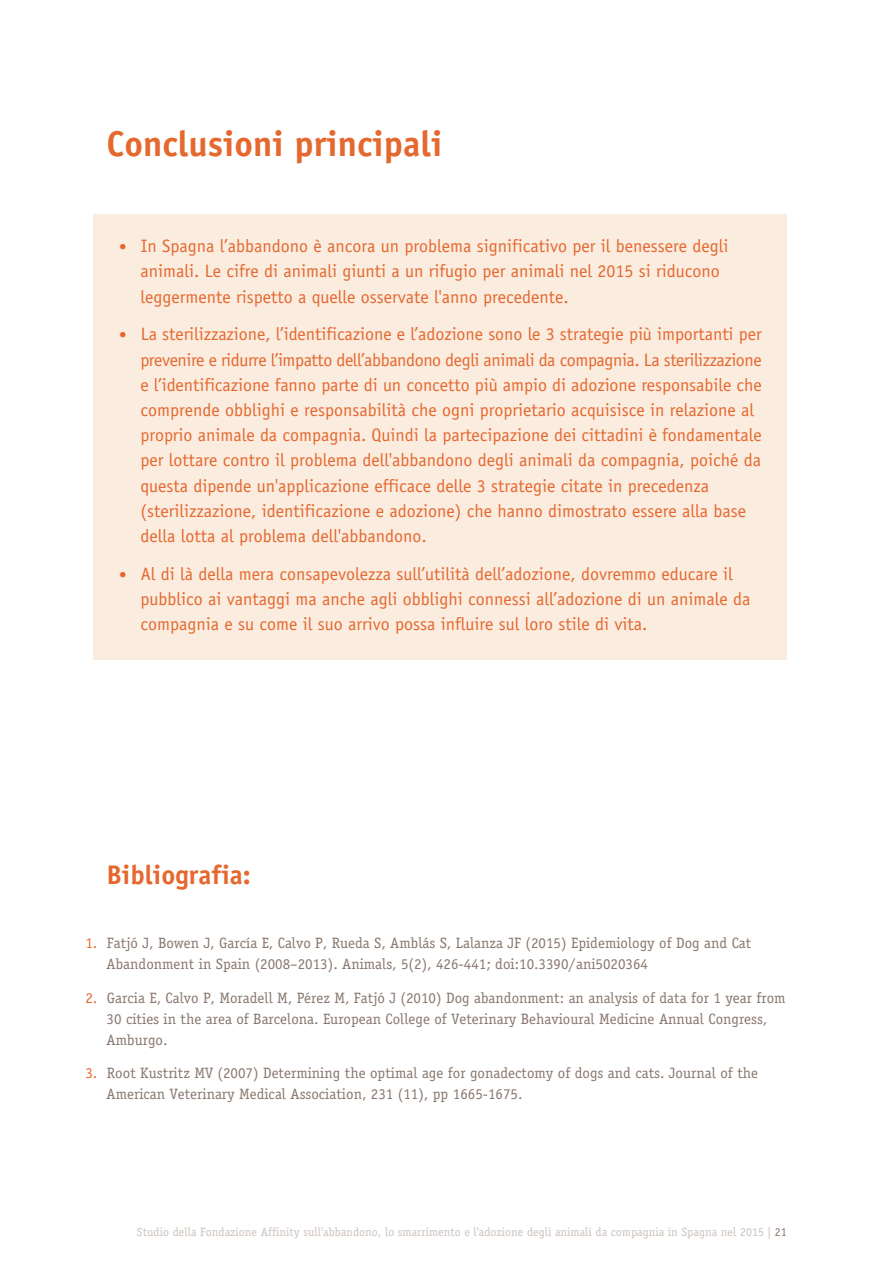
<style>
.page{position:relative;width:893px;height:1263px;background:#fff}
.page>*{position:absolute;margin:0;border:0;box-sizing:border-box;transform-origin:0 0}
.t1{font:700 36px "Officina Sans Std";color:#e5682e}
.t2{font:700 27px "Officina Sans Std";color:#e5682e}
.t3{font:18px/25.2px "Officina Sans Std";color:#e5682e}
.t4{font:15px/21px "Officina Serif Std";color:#88776e}
.t5{font:12px "Officina Serif Std";color:#ccc2bc}
.s1{font-size:15px}
.s2{color:#e5682e}
.s3{color:#88776e}
</style>
<div class="page">
<div style="left:94px;top:214px;width:693px;height:446px;background:#fbece0"></div>
<h1 class="t1" style="left:106px;top:131px;width:338px">Conclusioni principali</h1>
<p class="t3" style="left:140px;top:235px;width:590px;text-indent:-21px"><span class="s1">•</span> In Spagna l’abbandono è ancora un problema significativo per il benessere degli animali. Le cifre di animali giunti a un rifugio per animali nel 2015 si riducono leggermente rispetto a quelle osservate l'anno precedente.</p>
<p class="t3" style="left:140px;top:323px;width:623px;text-indent:-21px"><span class="s1">•</span> La sterilizzazione, l’identificazione e l’adozione sono le 3 strategie più importanti per prevenire e ridurre l’impatto dell’abbandono degli animali da compagnia. La sterilizzazione e l’identificazione fanno parte di un concetto più ampio di adozione responsabile che comprende obblighi e responsabilità che ogni proprietario acquisisce in relazione al proprio animale da compagnia. Quindi la partecipazione dei cittadini è fondamentale per lottare contro il problema dell'abbandono degli animali da compagnia, poiché da questa dipende un'applicazione efficace delle 3 strategie citate in precedenza (sterilizzazione, identificazione e adozione) che hanno dimostrato essere alla base della lotta al problema dell'abbandono.</p>
<p class="t3" style="left:140px;top:563px;width:612px;text-indent:-21px"><span class="s1">•</span> Al di là della mera consapevolezza sull’utilità dell’adozione, dovremmo educare il pubblico ai vantaggi ma anche agli obblighi connessi all’adozione di un animale da compagnia e su come il suo arrivo possa influire sul loro stile di vita.</p>
<h2 class="t2" style="left:106px;top:865px;width:146px">Bibliografia:</h2>
<p class="t4" style="left:107px;top:933px;width:646px;text-indent:-21px"><span class="s2">1.</span> Fatjó J, Bowen J, García E, Calvo P, Rueda S, Amblás S, Lalanza JF (2015) Epidemiology of Dog and Cat<br>Abandonment in Spain (2008–2013). Animals, 5(2), 426-441; doi:10.3390/ani5020364</p>
<p class="t4" style="left:107px;top:988px;width:680px;text-indent:-21px"><span class="s2">2.</span> Garcia E, Calvo P, Moradell M, Pérez M, Fatjó J (2010) Dog abandonment: an analysis of data for 1 year from<br>30 cities in the area of Barcelona. European College of Veterinary Behavioural Medicine Annual Congress,<br>Amburgo.</p>
<p class="t4" style="left:107px;top:1064px;width:653px;text-indent:-21px"><span class="s2">3.</span> Root Kustritz MV (2007) Determining the optimal age for gonadectomy of dogs and cats. Journal of the<br>American Veterinary Medical Association, 231 (11), pp 1665-1675.</p>
<p class="t5" style="left:137px;top:1228px;width:651px">Studio della Fondazione Affinity sull'abbandono, lo smarrimento e l'adozione degli animali da compagnia in Spagna nel 2015 | <span class="s3">21</span></p>
</div>
